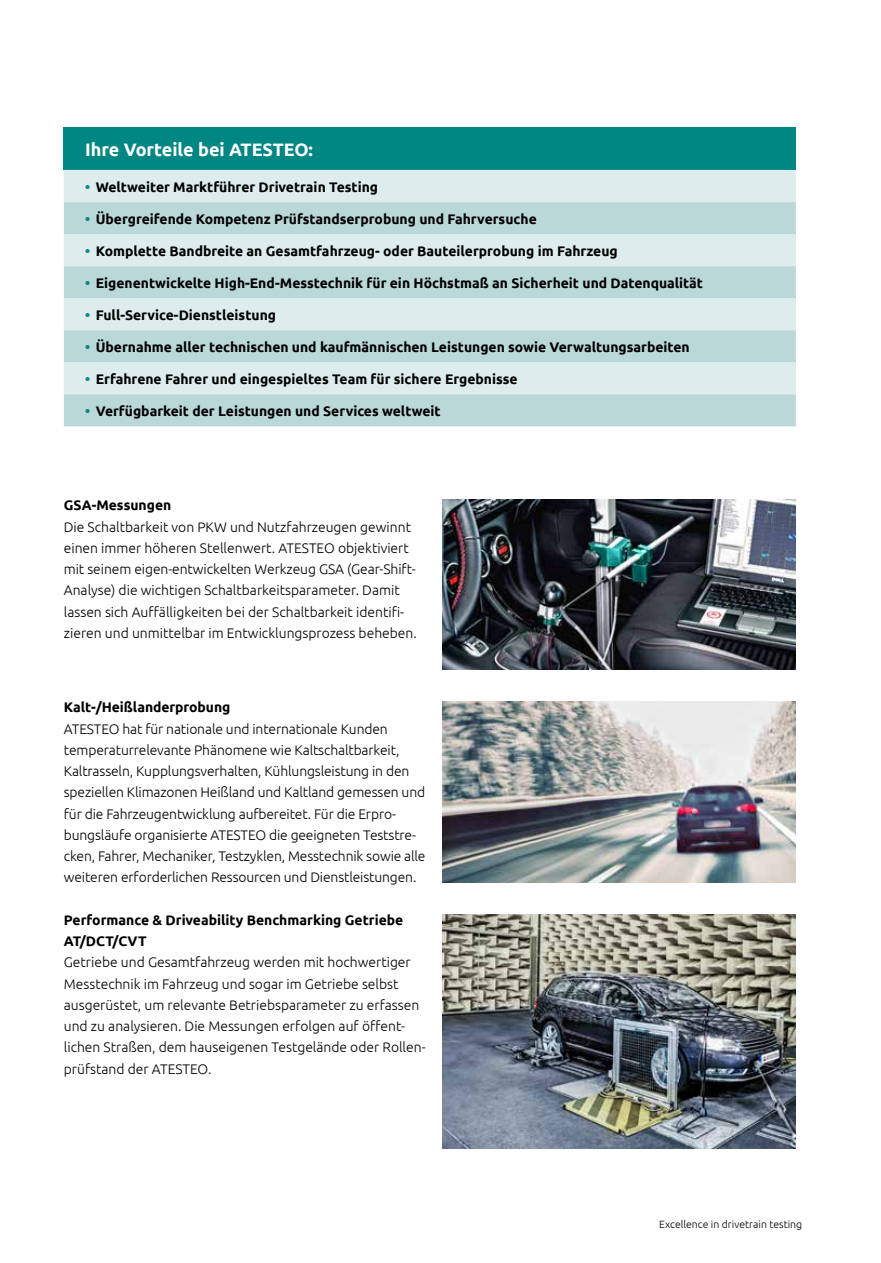
<style>
.page{position:relative;width:881px;height:1263px;background:#fff}
.page>*{position:absolute;margin:0;border:0;box-sizing:border-box;transform-origin:0 0}
.t1{font:700 18px "Ubuntu";color:#fff}
.t2{font:300 13.8px/21.3px "Ubuntu";color:#000}
.t3{font:700 13.8px/21.3px "Ubuntu";color:#000}
.t4{font:300 10.5px "Ubuntu";color:#000}
.s1{color:#008784}
</style>
<div class="page">
<img style="left:442px;top:702px;width:353px;height:180px">
<img style="left:442px;top:914px;width:353px;height:234px">
<div style="left:64px;top:128px;width:731px;height:42px;background:#008784"></div>
<div style="left:64px;top:170px;width:731px;height:32px;background:#ddecec"></div>
<svg style="left:64px;top:202px;width:731px;height:224px;background:#c9e0e0"></svg>
<img style="left:442px;top:500px;width:353px;height:170px">
<h1 class="t1" style="left:85px;top:138px;width:229px">Ihre Vorteile bei ATESTEO:</h1>
<p class="t3" style="left:85px;top:176px;width:294px"><span class="s1">•</span> Weltweiter Marktführer Drivetrain Testing</p>
<p class="t3" style="left:85px;top:208px;width:453px"><span class="s1">•</span> Übergreifende Kompetenz Prüfstandserprobung und Fahrversuche</p>
<p class="t3" style="left:85px;top:240px;width:534px"><span class="s1">•</span> Komplette Bandbreite an Gesamtfahrzeug- oder Bauteilerprobung im Fahrzeug</p>
<p class="t3" style="left:85px;top:272px;width:619px"><span class="s1">•</span> Eigenentwickelte High-End-Messtechnik für ein Höchstmaß an Sicherheit und Datenqualität</p>
<p class="t3" style="left:85px;top:304px;width:192px"><span class="s1">•</span> Full-Service-Dienstleistung</p>
<p class="t3" style="left:85px;top:336px;width:606px"><span class="s1">•</span> Übernahme aller technischen und kaufmännischen Leistungen sowie Verwaltungsarbeiten</p>
<p class="t3" style="left:85px;top:368px;width:434px"><span class="s1">•</span> Erfahrene Fahrer und eingespieltes Team für sichere Ergebnisse</p>
<p class="t3" style="left:85px;top:400px;width:357px"><span class="s1">•</span> Verfügbarkeit der Leistungen und Services weltweit</p>
<p class="t3" style="left:64px;top:494px;width:109px">GSA-Messungen</p>
<p class="t2" style="left:64px;top:516px;width:354px">Die Schaltbarkeit von PKW und Nutzfahrzeugen gewinnt einen immer höheren Stellenwert. ATESTEO objektiviert mit seinem eigen-entwickelten Werkzeug GSA (Gear-Shift-Analyse) die wichtigen Schaltbarkeitsparameter. Damit lassen sich Auffälligkeiten bei der Schaltbarkeit identifi&shy;zieren und unmittelbar im Entwicklungsprozess beheben.</p>
<p class="t3" style="left:64px;top:696px;width:168px">Kalt-/Heißlanderprobung</p>
<p class="t2" style="left:64px;top:718px;width:363px">ATESTEO hat für nationale und internationale Kunden temperaturrelevante Phänomene wie Kaltschaltbarkeit, Kaltrasseln, Kupplungsverhalten, Kühlungsleistung in den speziellen Klimazonen Heißland und Kaltland gemessen und für die Fahrzeugentwicklung aufbereitet. Für die Erpro&shy;bungsläufe organisierte ATESTEO die geeigneten Teststre&shy;cken, Fahrer, Mechaniker, Testzyklen, Messtechnik sowie alle weiteren erforderlichen Ressourcen und Dienstleistungen.</p>
<p class="t3" style="left:64px;top:909px;width:341px">Performance &amp; Driveability Benchmarking Getriebe<br>AT/DCT/CVT</p>
<p class="t2" style="left:64px;top:951px;width:363px">Getriebe und Gesamtfahrzeug werden mit hochwertiger Messtechnik im Fahrzeug und sogar im Getriebe selbst ausgerüstet, um relevante Betriebsparameter zu erfassen und zu analysieren. Die Messungen erfolgen auf öffent&shy;lichen Straßen, dem hauseigenen Testgelände oder Rollen&shy;prüfstand der ATESTEO.</p>
<p class="t4" style="left:659px;top:1218px;width:144px">Excellence in drivetrain testing</p>
</div>
